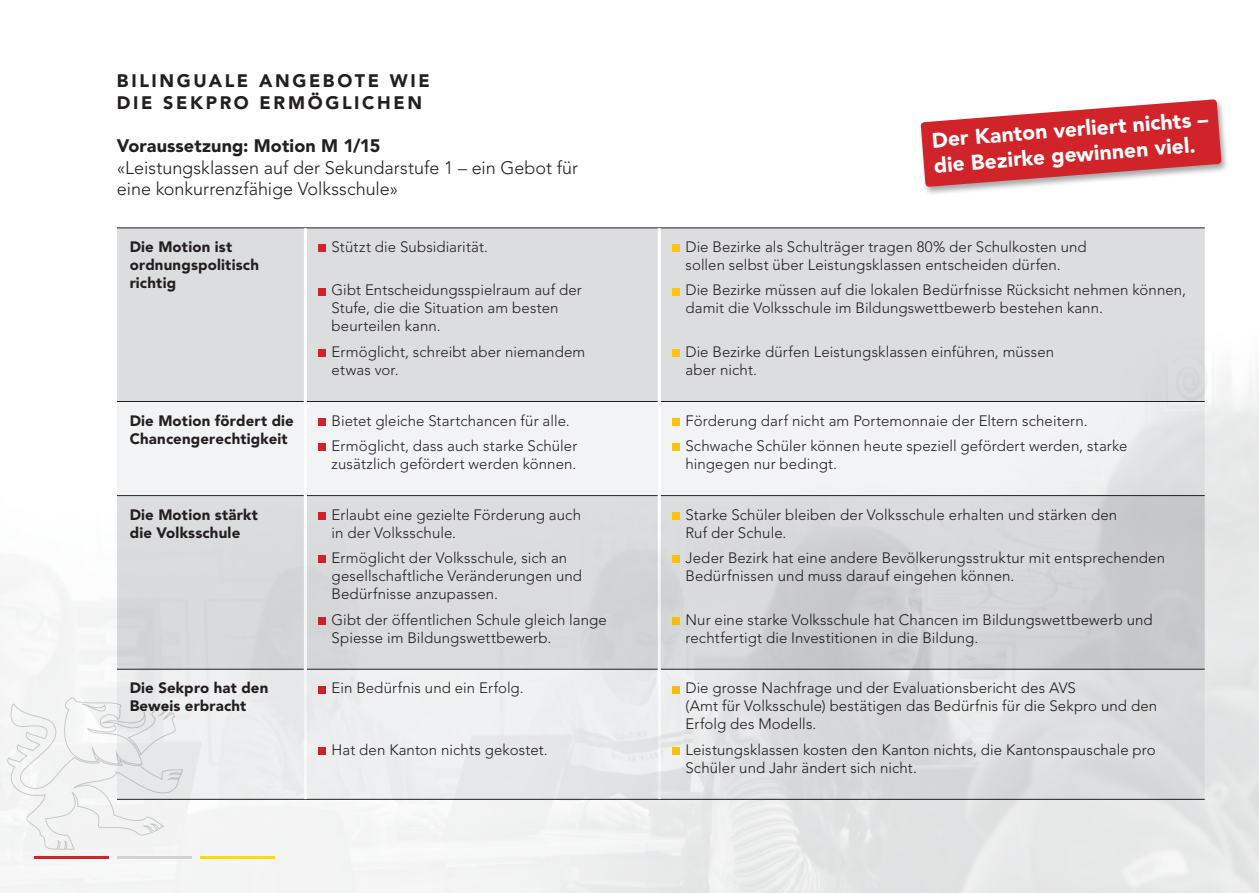
<style>
.page{position:relative;width:1259px;height:893px;background:#fff}
.page>*{position:absolute;margin:0;border:0;box-sizing:border-box;transform-origin:0 0}
.t1{font:900 21.15px/25.2px "Avenir LT Std";color:#fff}
.t2{font:300 18px/21.6px "Avenir LT Std";color:#231f20}
.t3{font:900 18px/21.6px "Avenir LT Std";letter-spacing:.14em;color:#231f20}
.t4{font:900 18px "Avenir LT Std";letter-spacing:.005em;color:#231f20}
.t5{font:300 15px/18px "Avenir LT Std";letter-spacing:.005em;color:#231f20}
.t6{font:900 15px/18px "Avenir LT Std";letter-spacing:.01em;color:#231f20}
</style>
<div class="page">
<img style="left:0;top:309px;width:1259px;height:584px">
<div style="left:117px;top:228px;width:1087px;height:173px;background:#dcdddf"></div>
<svg style="left:117px;top:402px;width:1087px;height:397px;fill:#dbddde"></svg>
<hr style="left:117px;top:227px;width:188px;height:1px;background:#231f20">
<hr style="left:305px;top:227px;width:354px;height:1px;background:#231f20">
<hr style="left:659px;top:227px;width:545px;height:1px;background:#231f20">
<hr style="left:117px;top:401px;width:187px;height:1px;background:#231f20">
<hr style="left:307px;top:401px;width:351px;height:1px;background:#231f20">
<hr style="left:661px;top:401px;width:543px;height:1px;background:#231f20">
<hr style="left:117px;top:495px;width:187px;height:1px;background:#231f20">
<hr style="left:307px;top:495px;width:351px;height:1px;background:#231f20">
<hr style="left:661px;top:495px;width:543px;height:1px;background:#231f20">
<hr style="left:117px;top:669px;width:187px;height:1px;background:#231f20">
<hr style="left:307px;top:669px;width:351px;height:1px;background:#231f20">
<hr style="left:661px;top:669px;width:543px;height:1px;background:#231f20">
<hr style="left:117px;top:799px;width:188px;height:1px;background:#231f20">
<hr style="left:305px;top:799px;width:354px;height:1px;background:#231f20">
<hr style="left:659px;top:799px;width:545px;height:1px;background:#231f20">
<hr style="left:304px;top:228px;width:3px;height:173px;background:#fff">
<hr style="left:658px;top:228px;width:3px;height:173px;background:#fff">
<hr style="left:304px;top:401px;width:3px;height:95px;background:#fff">
<hr style="left:658px;top:401px;width:3px;height:95px;background:#fff">
<hr style="left:304px;top:496px;width:3px;height:173px;background:#fff">
<hr style="left:658px;top:496px;width:3px;height:173px;background:#fff">
<hr style="left:304px;top:669px;width:3px;height:130px;background:#fff">
<hr style="left:658px;top:669px;width:3px;height:130px;background:#fff">
<div style="left:318px;top:245px;width:7px;height:7px;background:#d1232a"></div>
<div style="left:318px;top:288px;width:7px;height:7px;background:#d1232a"></div>
<div style="left:318px;top:350px;width:7px;height:7px;background:#d1232a"></div>
<div style="left:672px;top:245px;width:7px;height:7px;background:#fec210"></div>
<div style="left:672px;top:288px;width:7px;height:7px;background:#fec210"></div>
<div style="left:672px;top:350px;width:7px;height:7px;background:#fec210"></div>
<div style="left:318px;top:418px;width:7px;height:8px;background:#d1232a"></div>
<div style="left:318px;top:444px;width:7px;height:7px;background:#d1232a"></div>
<div style="left:672px;top:418px;width:7px;height:8px;background:#fec210"></div>
<div style="left:672px;top:444px;width:7px;height:7px;background:#fec210"></div>
<div style="left:318px;top:512px;width:7px;height:8px;background:#d1232a"></div>
<div style="left:318px;top:556px;width:7px;height:7px;background:#d1232a"></div>
<div style="left:318px;top:617px;width:7px;height:8px;background:#c82128"></div>
<div style="left:672px;top:512px;width:7px;height:8px;background:#fec210"></div>
<div style="left:672px;top:556px;width:7px;height:7px;background:#fec210"></div>
<div style="left:672px;top:617px;width:7px;height:8px;background:#f7bd0f"></div>
<div style="left:318px;top:686px;width:7px;height:7px;background:#c82128"></div>
<div style="left:318px;top:747px;width:7px;height:8px;background:#d1232a"></div>
<div style="left:672px;top:686px;width:7px;height:7px;background:#f5bc0f"></div>
<div style="left:672px;top:747px;width:7px;height:8px;background:#fec210"></div>
<hr style="left:117px;top:856px;width:75px;height:3px;background:#d1d2d4">
<hr style="left:34px;top:856px;width:75px;height:3px;background:#d1232a">
<hr style="left:200px;top:856px;width:75px;height:3px;background:#ffdc01">
<svg style="left:6px;top:697px;width:177px;height:153px"></svg>
<div style="left:917px;top:98px;width:312px;height:99px;background:#231f20;opacity:.4"></div>
<svg style="left:920px;top:99px;width:301px;height:88px"></svg>
<p class="t3" style="left:117px;top:70px;width:314px">BILINGUALE ANGEBOTE WIE<br>DIE SEKPRO ERMÖGLICHEN</p>
<p class="t4" style="left:117px;top:135px;width:265px">Voraussetzung: Motion M 1/15</p>
<p class="t2" style="left:117px;top:157px;width:463px">«Leistungsklassen auf der Sekundarstufe 1 – ein Gebot für eine konkurrenzfähige Volksschule»</p>
<p class="t6" style="left:130px;top:238px;width:131px">Die Motion ist ordnungspolitisch richtig</p>
<p class="t5" style="left:332px;top:238px;width:158px">Stützt die Subsidiarität.</p>
<p class="t5" style="left:332px;top:281px;width:252px">Gibt Entscheidungsspielraum auf der<br>Stufe, die die Situation am besten beurteilen kann.</p>
<p class="t5" style="left:332px;top:343px;width:255px">Ermöglicht, schreibt aber niemandem etwas vor.</p>
<p class="t6" style="left:130px;top:411px;width:166px">Die Motion fördert die<br>Chancengerechtigkeit</p>
<p class="t5" style="left:332px;top:408px;width:247px;line-height:25.5px">Bietet gleiche Startchancen für alle.<br>Ermöglicht, dass auch starke Schüler</p>
<p class="t5" style="left:332px;top:455px;width:246px">zusätzlich gefördert werden können.</p>
<p class="t6" style="left:130px;top:505px;width:130px">Die Motion stärkt die Volksschule</p>
<p class="t5" style="left:332px;top:506px;width:251px">Erlaubt eine gezielte Förderung auch in der Volksschule.</p>
<p class="t5" style="left:332px;top:549px;width:252px">Ermöglicht der Volksschule, sich an gesellschaftliche Veränderungen und<br>Bedürfnisse anzupassen.</p>
<p class="t5" style="left:332px;top:611px;width:277px">Gibt der öffentlichen Schule gleich lange<br>Spiesse im Bildungswettbewerb.</p>
<p class="t6" style="left:130px;top:679px;width:140px">Die Sekpro hat den<br>Beweis erbracht</p>
<p class="t5" style="left:332px;top:679px;width:194px">Ein Bedürfnis und ein Erfolg.</p>
<p class="t5" style="left:332px;top:741px;width:218px">Hat den Kanton nichts gekostet.</p>
<h1 class="t1" style="left:930px;top:129px;width:279px;rotate:-5deg">Der Kanton verliert nichts – die Bezirke gewinnen viel.</h1>
<p class="t5" style="left:685px;top:238px;width:403px">Die Bezirke als Schulträger tragen 80% der Schulkosten und sollen selbst über Leistungsklassen entscheiden dürfen.</p>
<p class="t5" style="left:685px;top:281px;width:502px">Die Bezirke müssen auf die lokalen Bedürfnisse Rücksicht nehmen können, damit die Volksschule im Bildungswettbewerb bestehen kann.</p>
<p class="t5" style="left:685px;top:343px;width:370px">Die Bezirke dürfen Leistungsklassen einführen, müssen aber nicht.</p>
<p class="t5" style="left:685px;top:408px;width:443px;line-height:25.5px">Förderung darf nicht am Portemonnaie der Eltern scheitern.<br>Schwache Schüler können heute speziell gefördert werden, starke</p>
<p class="t5" style="left:685px;top:455px;width:153px">hingegen nur bedingt.</p>
<p class="t5" style="left:685px;top:506px;width:433px">Starke Schüler bleiben der Volksschule erhalten und stärken den<br>Ruf der Schule.</p>
<p class="t5" style="left:685px;top:549px;width:481px">Jeder Bezirk hat eine andere Bevölkerungsstruktur mit entsprechenden<br>Bedürfnissen und muss darauf eingehen können.</p>
<p class="t5" style="left:685px;top:611px;width:469px">Nur eine starke Volksschule hat Chancen im Bildungswettbewerb und rechtfertigt die Investitionen in die Bildung.</p>
<p class="t5" style="left:685px;top:679px;width:473px">Die grosse Nachfrage und der Evaluationsbericht des AVS<br>(Amt für Volksschule) bestätigen das Bedürfnis für die Sekpro und den<br>Erfolg des Modells.</p>
<p class="t5" style="left:685px;top:741px;width:472px">Leistungsklassen kosten den Kanton nichts, die Kantonspauschale pro<br>Schüler und Jahr ändert sich nicht.</p>
</div>
